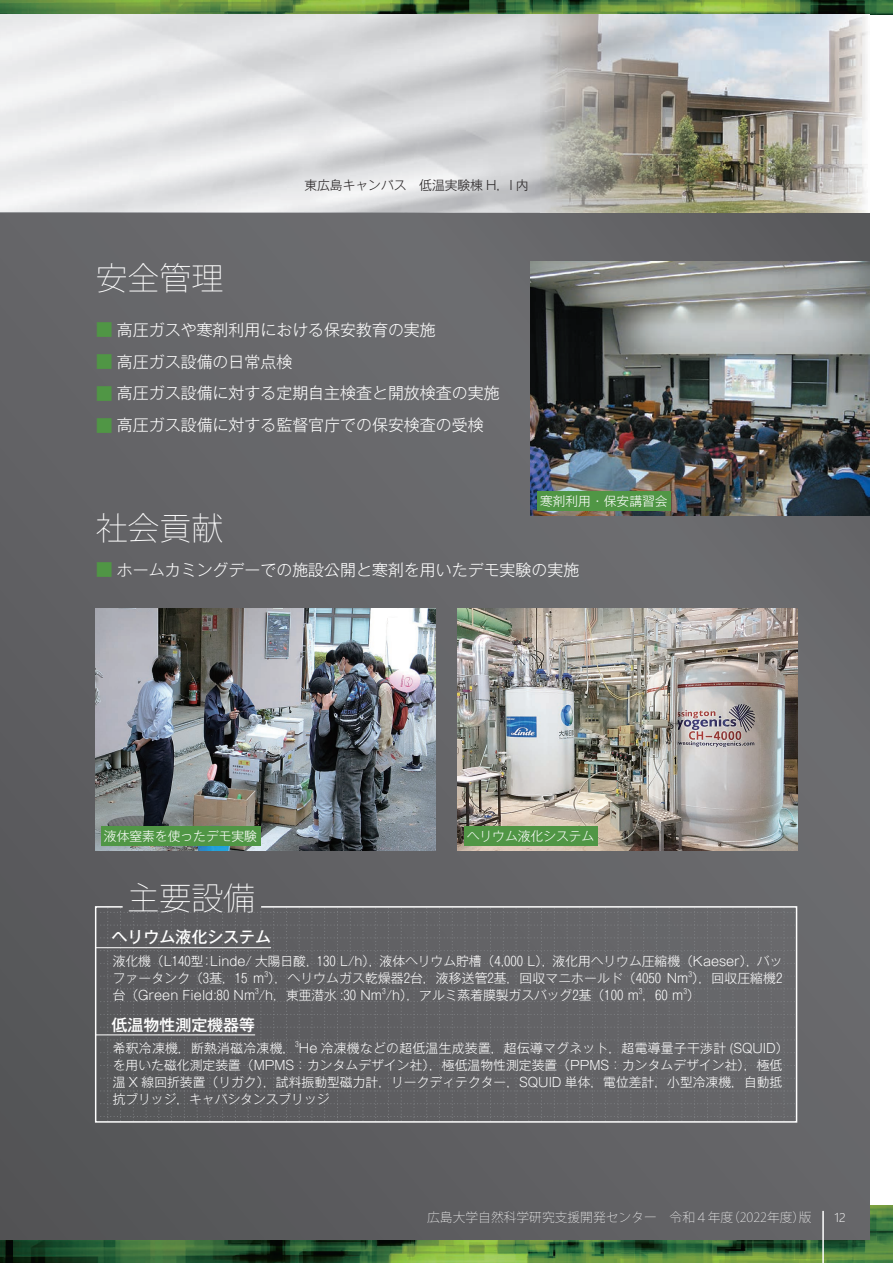
<style>
.page{position:relative;width:893px;height:1263px;background:#fff}
.page>*{position:absolute;margin:0;border:0;box-sizing:border-box;transform-origin:0 0}
.t1{font:200 31.95px "Koz Go Pr 6 N";color:#fff}
.t2{font:300 15.9px "Gothic MB101 Pro";color:#fff}
.t3{font:500 15.9px "Gothic MB101 Pro";color:#fff}
.t4{font:300 12.75px/17px "Gothic MB101 Pro";color:#fff}
.t5{font:300 12.75px "Gothic MB101 Pro";letter-spacing:.03em;color:#fff}
.t6{font:200 12.75px "Koz Go Pro";color:#fff}
.t7{font:300 12.75px "Gothic MB101 Pro";color:#231f20}
.t8{font:300 12.75px "Segoe UI";color:#fff}
.t9{font:300 7.5px "Gothic MB101 Pro";color:#fff}
.s1{font-family:"Gothic MB101 Pro De";font-weight:700;font-size:16.95px;color:#509645}
</style>
<div class="page">
<img style="left:13px;top:1205px;width:880px;height:58px">
<img style="left:0;top:1239px;width:13px;height:24px">
<div style="left:0;top:213px;width:870px;height:1026px;background:linear-gradient(to right,#5f6062,#69696c)"></div>
<hr style="left:822px;top:1211px;width:2px;height:52px;background:#fff">
<img style="left:1px;top:0;width:892px;height:15px">
<svg style="left:0;top:0;width:1px;height:15px"></svg>
<img style="left:0;top:15px;width:868px;height:198px">
<img style="left:0;top:213px;width:870px;height:1px">
<svg style="left:94px;top:905px;width:704px;height:218px;background:#646467"></svg>
<hr style="left:96px;top:947px;width:175px;height:1px;background:#fff">
<hr style="left:96px;top:1034px;width:159px;height:1px;background:#fff">
<img style="left:530px;top:261px;width:340px;height:255px">
<div style="left:537px;top:491px;width:134px;height:19px;background:#509645"></div>
<img style="left:96px;top:608px;width:340px;height:243px">
<div style="left:101px;top:826px;width:159px;height:19px;background:#509645"></div>
<img style="left:457px;top:608px;width:340px;height:243px">
<div style="left:464px;top:826px;width:133px;height:19px;background:#509645"></div>
<img style="left:540px;top:213px;width:330px;height:1px">
<p class="t7" style="left:304px;top:174px;width:226px">東広島キャンパス　低温実験棟 H，I 内</p>
<h1 class="t1" style="left:96px;top:260px;width:129px">安全管理</h1>
<p class="t2" style="left:96px;top:316px;width:342px"><span class="s1">■</span> 高圧ガスや寒剤利用における保安教育の実施</p>
<p class="t2" style="left:96px;top:348px;width:198px"><span class="s1">■</span> 高圧ガス設備の日常点検</p>
<p class="t2" style="left:96px;top:380px;width:405px"><span class="s1">■</span> 高圧ガス設備に対する定期自主検査と開放検査の実施</p>
<p class="t2" style="left:96px;top:412px;width:389px"><span class="s1">■</span> 高圧ガス設備に対する監督官庁での保安検査の受検</p>
<p class="t4" style="left:540px;top:490px;width:129px">寒剤利用・保安講習会</p>
<h1 class="t1" style="left:96px;top:511px;width:129px">社会貢献</h1>
<p class="t2" style="left:96px;top:557px;width:485px"><span class="s1">■</span> ホームカミングデーでの施設公開と寒剤を用いたデモ実験の実施</p>
<p class="t4" style="left:104px;top:826px;width:155px">液体窒素を使ったデモ実験</p>
<p class="t4" style="left:467px;top:826px;width:129px">ヘリウム液化システム</p>
<h1 class="t1" style="left:128px;top:881px;width:129px">主要設備</h1>
<p class="t3" style="left:96px;top:924px;width:177px">　ヘリウム液化システム</p>
<p class="t4" style="left:113px;top:951px;width:671px">液化機（L140型：Linde/ 大陽日酸，130 L/h），液体ヘリウム貯槽（4,000 L），液化用ヘリウム圧縮機（Kaeser），バッファータンク（3基，15 m ），ヘリウムガス乾燥器2台，液移送管2基，回収マニホールド（4050 Nm ），回収圧縮機2</p>
<p class="t9" style="left:264px;top:968px;width:5px">3</p>
<p class="t9" style="left:688px;top:968px;width:5px">3</p>
<p class="t4" style="left:113px;top:985px;width:589px">台（Green Field:80 Nm /h，東亜潜水 :30 Nm /h），アルミ蒸着膜製ガスバッグ2基（100 m ，60 m ）</p>
<p class="t9" style="left:255px;top:985px;width:5px">3</p>
<p class="t9" style="left:382px;top:985px;width:5px">3</p>
<p class="t9" style="left:639px;top:985px;width:5px">3</p>
<p class="t9" style="left:683px;top:985px;width:5px">3</p>
<p class="t3" style="left:96px;top:1011px;width:161px">　低温物性測定機器等</p>
<p class="t5" style="left:113px;top:1038px;width:677px">希釈冷凍機，断熱消磁冷凍機， He 冷凍機などの超低温生成装置，超伝導マグネット，超電導量子干渉計 (SQUID）</p>
<p class="t9" style="left:295px;top:1038px;width:5px">3</p>
<p class="t4" style="left:113px;top:1055px;width:671px;text-align:justify">を用いた磁化測定装置（MPMS：カンタムデザイン社），極低温物性測定装置（PPMS：カンタムデザイン社），極低温 X 線回折装置（リガク），試料振動型磁力計，リークディテクター，SQUID 単体，電位差計，小型冷凍機，自動抵抗ブリッジ，キャパシタンスブリッジ</p>
<p class="t6" style="left:427px;top:1209px;width:386px">広島大学自然科学研究支援開発センター　令和４年度（2022年度）版</p>
<p class="t8" style="left:834px;top:1205px;width:13px">12</p>
</div>
